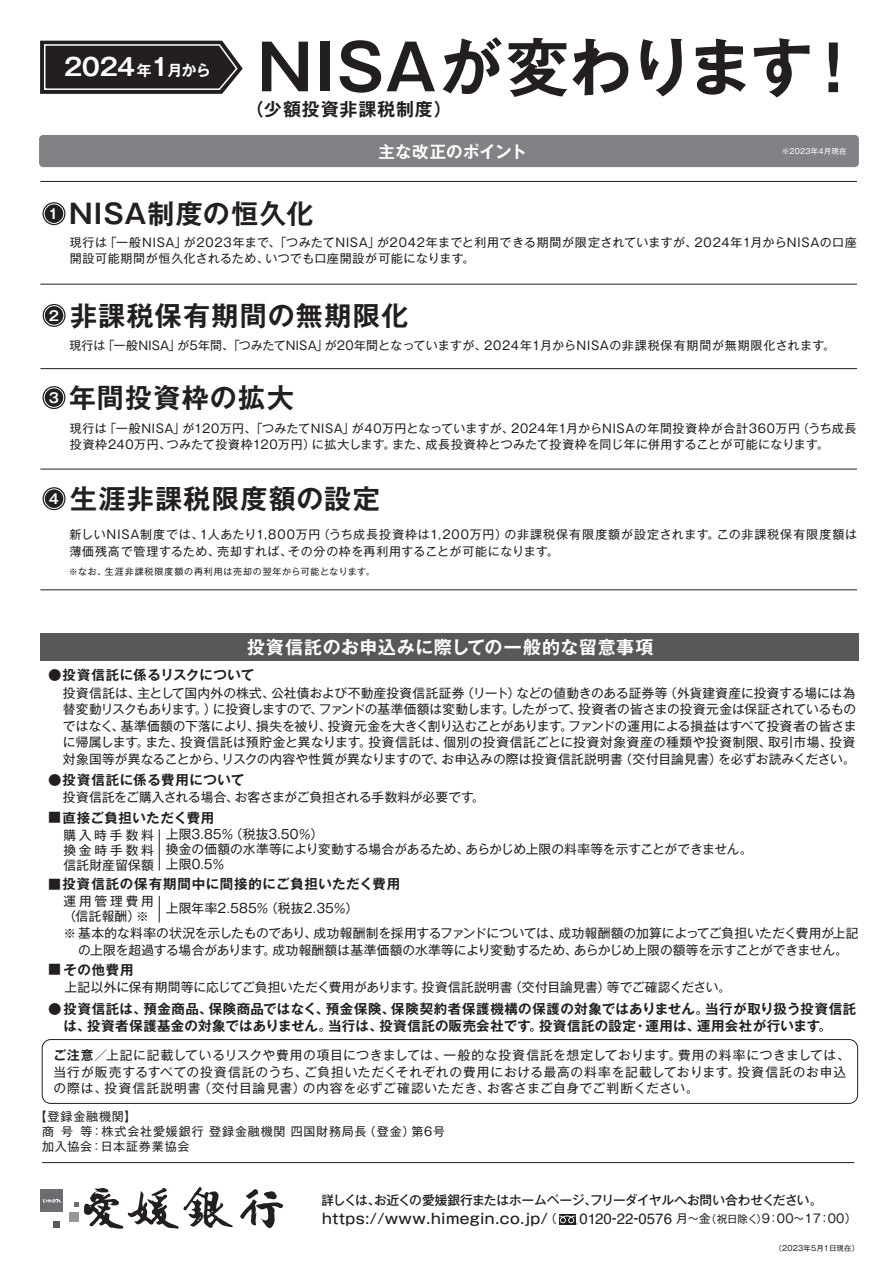
<style>
.page{position:relative;width:893px;height:1263px;background:#fff}
.page>*{position:absolute;margin:0;border:0;box-sizing:border-box;transform-origin:0 0}
.t1{font:63px "Gothic MB101 De B";letter-spacing:.015em;color:#231f20}
.t2{font:27px "Gothic MB101 De B";letter-spacing:.045em;color:#231f20}
.t3{font:24px "Gothic MB101 De B";color:#fff}
.t4{font:18px "Gothic MB101 De B";letter-spacing:.03em;color:#fff}
.t5{font:18px "Gothic MB101 De B";letter-spacing:.05em;color:#231f20}
.t6{font:16.5px "Gothic MB101 De B";letter-spacing:.005em;color:#fff}
.t7{font:15px "Helvetica";color:#231f20}
.t8{font:500 14.25px "Gothic MB101 Pro";letter-spacing:.025em;color:#231f20}
.t9{font:13.5px/16.5px "Gothic MB101 De B";letter-spacing:.035em;color:#231f20}
.t10{font:13.5px "Gothic MB101 De B";color:#fff}
.t11{font:12.75px/16.5px "Gothic MB101";letter-spacing:.01em;color:#231f20;text-align:justify}
.t12{font:12.75px/16.5px "Gothic MB101";letter-spacing:.055em;color:#231f20}
.t13{font:12.75px/16.5px "Gothic MB101";letter-spacing:-.01em;color:#231f20;text-align:center}
.t14{font:500 12.75px "Gothic MB101 Pro";letter-spacing:-.02em;color:#231f20}
.t15{font:12.75px/15px "Gothic MB101";letter-spacing:.21em;color:#231f20}
.t16{font:12px/16.5px "Gothic MB101";letter-spacing:.045em;color:#231f20}
.t17{font:12px "Gothic MB101";letter-spacing:.025em;color:#231f20}
.t18{font:12px/15px "Gothic MB101";letter-spacing:.07em;color:#231f20}
.t19{font:12px "Gothic MB101 Pro";color:#231f20}
.t20{font:9px "Gothic MB101";letter-spacing:.08em;color:#231f20}
.t21{font:7.5px "Gothic MB101 Pr 6";letter-spacing:.025em;color:#231f20}
.t22{font:7.5px "Gothic MB101 Pr 6";letter-spacing:.025em;color:#fff}
.s1{font-size:15px}
.s2{font-size:12.75px}
.s3{font-family:"Gothic MB101 De B"}
.s4{font-weight:400;font-size:12px}
.s5{font-size:10.5px}
</style>
<div class="page">
<svg style="left:84px;top:1187px;width:200px;height:42px"></svg>
<div style="left:41px;top:1190px;width:22px;height:22px;background:#6c6d70"></div>
<svg style="left:43px;top:1199px;width:18px;height:4px"></svg>
<div style="left:69px;top:1212px;width:9px;height:10px;background:#95979a"></div>
<svg style="left:74px;top:1202px;width:4px;height:4px"></svg>
<div style="left:53px;top:1220px;width:7px;height:7px;background:#57585a"></div>
<div style="left:559px;top:1214px;width:16px;height:11px;background:#231f20"></div>
<svg style="left:559px;top:1215px;width:19px;height:10px"></svg>
<hr style="left:42px;top:1162px;width:812px;height:1px;background:#231f20">
<div style="left:42px;top:1039px;width:816px;height:65px;border:1px solid #231f20;border-radius:9px"></div>
<hr style="left:159px;top:829px;width:1px;height:41px;background:#231f20">
<svg style="left:159px;top:896px;width:1px;height:26px"></svg>
<div style="left:40px;top:633px;width:818px;height:28px;background:#57585a"></div>
<svg style="left:43px;top:202px;width:22px;height:23px"></svg>
<div style="left:44px;top:204px;width:20px;height:20px;border:1px solid #fff;border-radius:10px"></div>
<svg style="left:43px;top:386px;width:22px;height:23px"></svg>
<div style="left:44px;top:387px;width:20px;height:21px;border:1px solid #fff;border-radius:10px"></div>
<hr style="left:40px;top:284px;width:817px;height:1px;background:#231f20">
<hr style="left:40px;top:368px;width:817px;height:1px;background:#231f20">
<hr style="left:40px;top:469px;width:817px;height:1px;background:#231f20">
<hr style="left:40px;top:589px;width:817px;height:1px;background:#231f20">
<hr style="left:40px;top:181px;width:817px;height:1px;background:#231f20">
<div style="left:39px;top:135px;width:820px;height:32px;background:#808285;border-radius:4px"></div>
<svg style="left:40px;top:41px;width:203px;height:53px;background:#3c393a"></svg>
<svg style="left:43px;top:304px;width:23px;height:23px"></svg>
<div style="left:44px;top:305px;width:20px;height:21px;border:1px solid #fff;border-radius:10px"></div>
<svg style="left:43px;top:487px;width:23px;height:23px"></svg>
<div style="left:44px;top:489px;width:20px;height:20px;border:1px solid #fff;border-radius:10px"></div>
<h3 class="t3" style="left:64px;top:50px;width:148px">2024<span class="s1">年</span>1<span class="s1">月から</span></h3>
<h1 class="t1" style="left:258px;top:23px;width:609px">NISAが変わります！</h1>
<h3 class="t5" style="left:246px;top:96px;width:208px">（少額投資非課税制度）</h3>
<p class="t6" style="left:378px;top:140px;width:150px">主な改正のポイント</p>
<p class="t22" style="left:782px;top:145px;width:66px">※2023年4月現在</p>
<p class="t10" style="left:48px;top:204px;width:12px">1</p>
<h2 class="t2" style="left:69px;top:195px;width:245px">NISA制度の恒久化</h2>
<p class="t16" style="left:70px;top:233px;width:788px">現行は「一般NISA」が2023年まで、「つみたてNISA」が2042年までと利用できる期間が限定されていますが、2024年1月からNISAの口座開設可能期間が恒久化されるため、いつでも口座開設が可能になります。</p>
<h2 class="t2" style="left:49px;top:296px;width:361px"><sup>2</sup> 非課税保有期間の無期限化</h2>
<p class="t17" style="left:69px;top:337px;width:767px">現行は「一般NISA」が5年間、「つみたてNISA」が20年間となっていますが、2024年1月からNISAの非課税保有期間が無期限化されます。</p>
<h2 class="t2" style="left:49px;top:379px;width:247px"><sup>3</sup> 年間投資枠の拡大</h2>
<p class="t16" style="left:70px;top:419px;width:788px">現行は「一般NISA」が120万円、「つみたてNISA」が40万円となっていますが、2024年1月からNISAの年間投資枠が合計360万円（うち成長投資枠240万円、つみたて投資枠120万円）に拡大します。また、成長投資枠とつみたて投資枠を同じ年に併用することが可能になります。</p>
<h2 class="t2" style="left:49px;top:480px;width:332px"><sup>4</sup> 生涯非課税限度額の設定</h2>
<p class="t16" style="left:69px;top:525px;width:789px">新しいNISA制度では、1人あたり1,800万円（うち成長投資枠は1,200万円）の非課税保有限度額が設定されます。この非課税保有限度額は薄価残高で管理するため、売却すれば、その分の枠を再利用することが可能になります。</p>
<p class="t20" style="left:69px;top:565px;width:307px">※なお、生涯非課税限度額の再利用は売却の翌年から可能となります。</p>
<h3 class="t4" style="left:247px;top:634px;width:408px">投資信託のお申込みに際しての一般的な留意事項</h3>
<p class="t9" style="left:48px;top:666px;width:208px">●投資信託に係るリスクについて</p>
<p class="t11" style="left:63px;top:683px;width:795px">投資信託は、主として国内外の株式、公社債および不動産投資信託証券（リート）などの値動きのある証券等（外貨建資産に投資する場には為替変動リスクもあります。）に投資しますので、ファンドの基準価額は変動します。したがって、投資者の皆さまの投資元金は保証されているものではなく、基準価額の下落により、損失を被り、投資元金を大きく割り込むことがあります。ファンドの運用による損益はすべて投資者の皆さまに帰属します。また、投資信託は預貯金と異なります。投資信託は、個別の投資信託ごとに投資対象資産の種類や投資制限、取引市場、投資対象国等が異なることから、リスクの内容や性質が異なりますので、お申込みの際は投資信託説明書（交付目論見書）を必ずお読みください。</p>
<p class="t9" style="left:48px;top:771px;width:198px">●投資信託に係る費用について</p>
<p class="t13" style="left:63px;top:788px;width:423px">投資信託をご購入される場合、お客さまがご負担される手数料が必要です。</p>
<p class="t9" style="left:48px;top:808px;width:168px"><span class="s2">■</span>直接ご負担いただく費用</p>
<p class="t11" style="left:166px;top:826px;width:588px;line-height:15px;text-align:left">上限3.85％（税抜3.50％）<br>換金の価額の水準等により変動する場合があるため、あらかじめ上限の料率等を示すことができません。上限0.5％</p>
<p class="t11" style="left:166px;top:899px;width:194px">上限年率2.585％（税抜2.35％）</p>
<p class="t11" style="left:63px;top:826px;width:92px;line-height:15px">購入時手数料換金時手数料信託財産留保額</p>
<p class="t15" style="left:63px;top:893px;width:92px">運用管理費用（信託報酬）※</p>
<p class="t9" style="left:48px;top:875px;width:354px"><span class="s2">■</span>投資信託の保有期間中に間接的にご負担いただく費用</p>
<p class="t13" style="left:64px;top:924px;width:796px">※ 基本的な料率の状況を示したものであり、成功報酬制を採用するファンドについては、成功報酬額の加算によってご負担いただく費用が上記の上限を超過する場合があります。成功報酬額は基準価額の水準等により変動するため、あらかじめ上限の額等を示すことができません。</p>
<p class="t9" style="left:48px;top:960px;width:87px"><span class="s2">■</span>その他費用</p>
<p class="t11" style="left:65px;top:978px;width:668px">上記以外に保有期間等に応じてご負担いただく費用があります。投資信託説明書（交付目論見書）等でご確認ください。</p>
<p class="t9" style="left:63px;top:999px;width:794px;text-indent:-15px">●投資信託は、預金商品、保険商品ではなく、預金保険、保険契約者保護機構の保護の対象ではありません。当行が取り扱う投資信託は、投資者保護基金の対象ではありません。当行は、投資信託の販売会社です。投資信託の設定・運用は、運用会社が行います。</p>
<p class="t12" style="left:53px;top:1046px;width:798px"><span class="s3">ご注意</span>／上記に記載しているリスクや費用の項目につきましては、一般的な投資信託を想定しております。費用の料率につきましては、当行が販売するすべての投資信託のうち、ご負担いただくそれぞれの費用における最高の料率を記載しております。投資信託のお申込の際は、投資信託説明書（交付目論見書）の内容を必ずご確認いただき、お客さまご自身でご判断ください。</p>
<p class="t18" style="left:42px;top:1108px;width:405px;text-indent:-7px">【登録金融機関】<br>商号 等：株式会社愛媛銀行 登録金融機関 四国財務局長（登金）第6号加入協会：日本証券業協会</p>
<p class="t14" style="left:322px;top:1190px;width:502px">詳しくは、お近くの愛媛銀行またはホームページ、フリーダイヤルへお問い合わせください。</p>
<p class="t8" style="left:322px;top:1207px;width:236px">https://www.himegin.co.jp/<span class="s4">（</span></p>
<p class="t19" style="left:676px;top:1209px;width:182px">月～金<span class="s5">（祝日除く）</span>9：00～17：00）</p>
<p class="t7" style="left:579px;top:1207px;width:94px">0120-22-0576</p>
<p class="t21" style="left:774px;top:1242px;width:86px">（2023年5月1日現在）</p>
</div>
